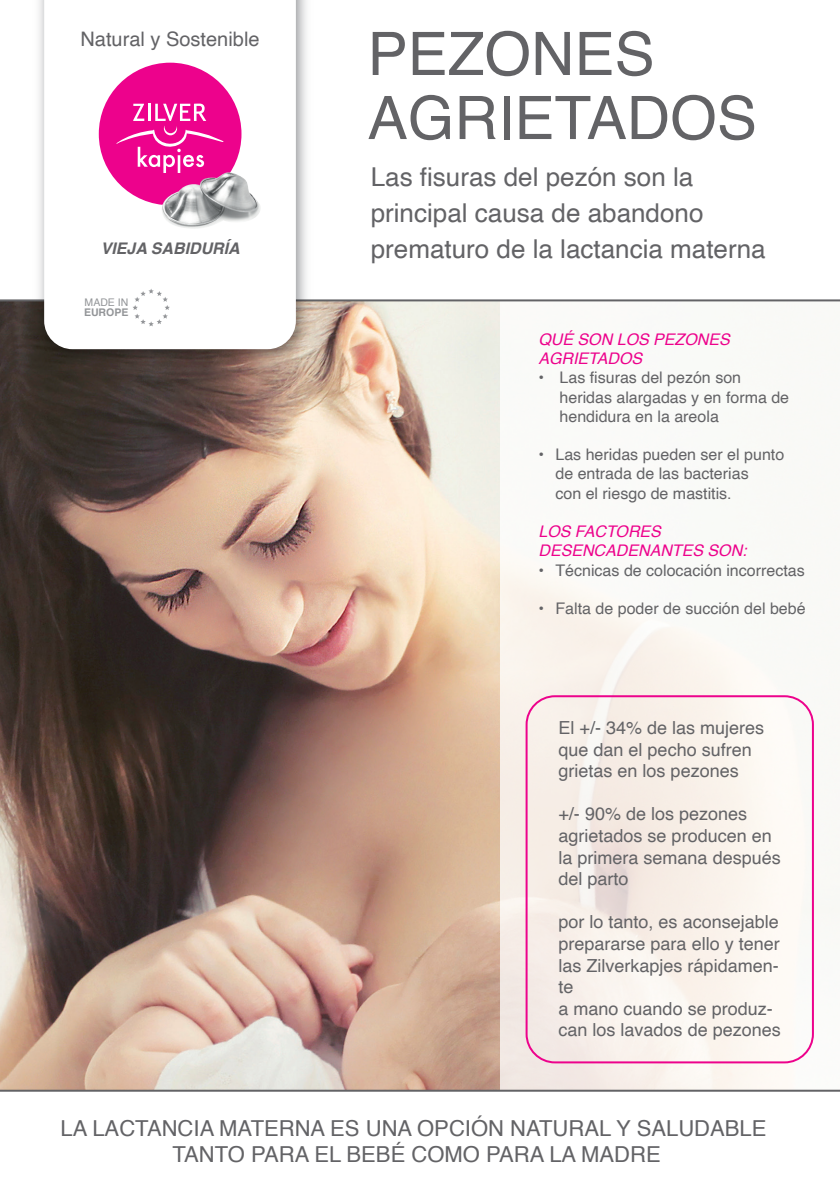
<style>
.page{position:relative;width:840px;height:1191px;background:#fff}
.page>*{position:absolute;margin:0;border:0;box-sizing:border-box;transform-origin:0 0}
.t1{font:60px/64px "Helvetica";color:#636366}
.t2{font:26px/36px "Helvetica";color:#636366}
.t3{font:22px/26.4px "Helvetica";color:#636366;text-align:center}
.t4{font:20px "Helvetica";color:#636366}
.t5{font:18px/21.6px "Helvetica";color:#636366}
.t6{font:16px/19.2px "Helvetica";color:#636366}
.t7{font:italic 16px/19.2px "Helvetica";color:#ed028c}
.t8{font:italic 700 16px "Helvetica";color:#636366}
.t9{font:10.4px "Helvetica";color:#939598}
.t10{font:700 10.4px "Helvetica";color:#939598}
</style>
<div class="page">
<img style="left:0;top:301px;width:839px;height:788px">
<hr style="left:0;top:299px;width:839px;height:2px;background:#636366">
<hr style="left:0;top:1089px;width:839px;height:2px;background:#636366">
<div style="left:525px;top:695px;width:288px;height:368px;border:2px solid #ed028c;border-radius:28px"></div>
<img style="left:30px;top:0;width:286px;height:369px">
<svg style="left:44px;top:0;width:252px;height:349px"></svg>
<svg style="left:132px;top:288px;width:38px;height:38px"></svg>
<div style="left:99px;top:63px;width:142px;height:142px;background:#ed028c;border-radius:50%"></div>
<svg style="left:116px;top:104px;width:108px;height:68px"></svg>
<img style="left:159px;top:172px;width:102px;height:57px">
<p class="t4" style="left:80px;top:23px;width:180px">Natural y Sostenible</p>
<p class="t8" style="left:101px;top:235px;width:140px">VIEJA SABIDURÍA</p>
<p class="t9" style="left:85px;top:294px;width:45px">MADE IN</p>
<p class="t10" style="left:84px;top:304px;width:46px">EUROPE</p>
<h1 class="t1" style="left:367px;top:24px;width:390px">PEZONES<br>AGRIETADOS</h1>
<h2 class="t2" style="left:370px;top:160px;width:396px">Las fisuras del pezón son la principal causa de abandono prematuro de la lactancia materna</h2>
<p class="t7" style="left:538px;top:330px;width:193px">QUÉ SON LOS PEZONES<br>AGRIETADOS</p>
<p class="t6" style="left:559px;top:369px;width:231px;text-indent:-21px">• Las fisuras del pezón son heridas alargadas y en forma de hendidura en la areola</p>
<p class="t6" style="left:555px;top:445px;width:230px;text-indent:-17px">• Las heridas pueden ser el punto de entrada de las bacterias<br>con el riesgo de mastitis.</p>
<p class="t7" style="left:538px;top:522px;width:210px">LOS FACTORES<br>DESENCADENANTES SON:</p>
<p class="t6" style="left:538px;top:561px;width:267px">• Técnicas de colocación incorrectas</p>
<p class="t6" style="left:538px;top:599px;width:268px">• Falta de poder de succión del bebé</p>
<p class="t5" style="left:558px;top:717px;width:207px">El +/- 34% de las mujeres que dan el pecho sufren grietas en los pezones</p>
<p class="t5" style="left:558px;top:804px;width:224px">+/- 90% de los pezones agrietados se producen en la primera semana después del parto</p>
<p class="t5" style="left:558px;top:912px;width:224px">por lo tanto, es aconsejable prepararse para ello y tener las Zilverkapjes rápidamen&shy;te<br>a mano cuando se produz&shy;can los lavados de pezones</p>
<p class="t3" style="left:60px;top:1115px;width:707px">LA LACTANCIA MATERNA ES UNA OPCIÓN NATURAL Y SALUDABLE<br>TANTO PARA EL BEBÉ COMO PARA LA MADRE</p>
</div>
